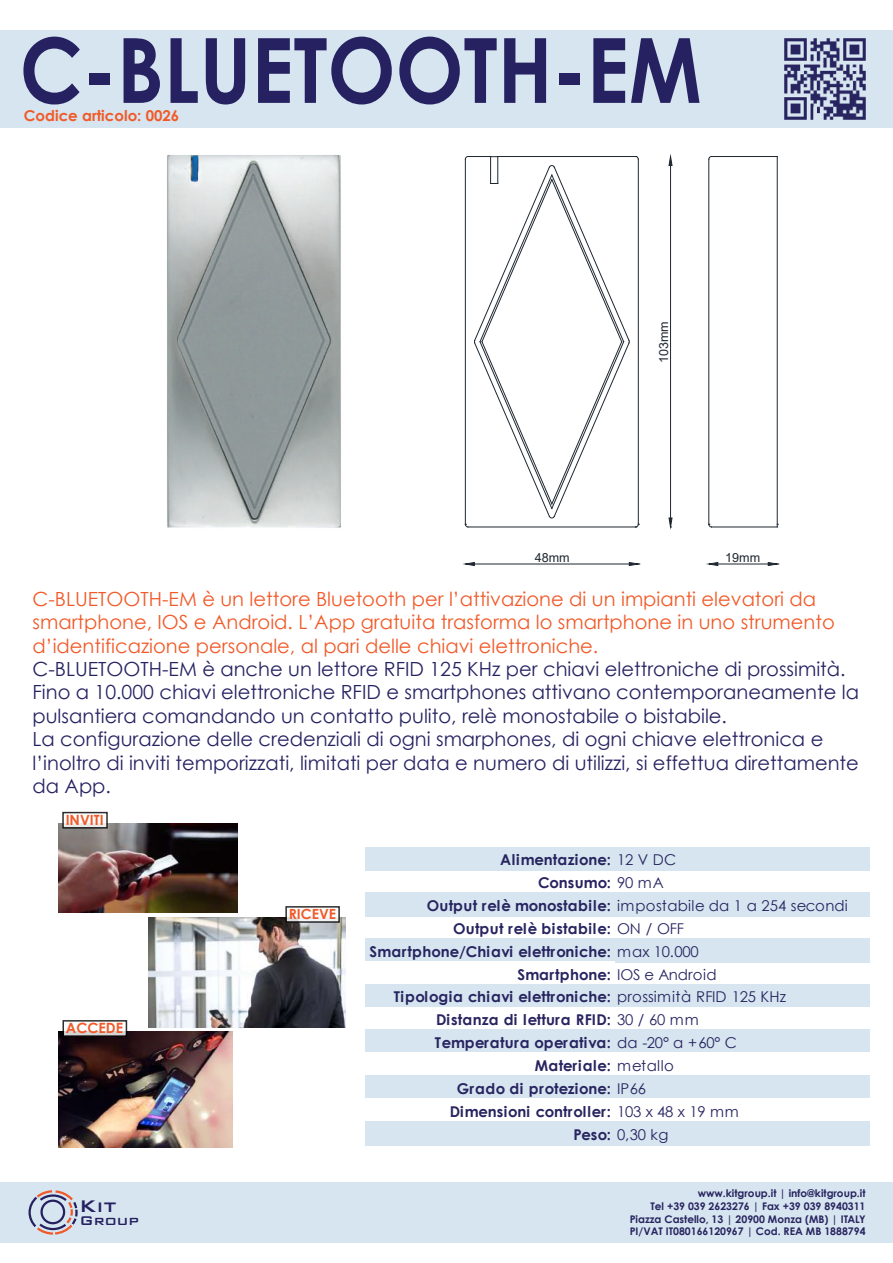
<style>
.page{position:relative;width:893px;height:1263px;background:#fff}
.page>*{position:absolute;margin:0;border:0;box-sizing:border-box;transform-origin:0 0}
.t1{font:700 90px "Century Gothic";color:#262262;scale:.9 1}
.t2{font:500 22.5px "Bank Gothic BT";color:#252161}
.t3{font:19.5px/23.4px "Century Gothic";color:#262262}
.t4{font:19.5px/23.4px "Century Gothic";color:#f15a29}
.t5{font:500 16.95px "Bank Gothic BT";color:#252161}
.t6{font:700 15px "Century Gothic";color:#f15a29}
.t7{font:700 14.85px "Century Gothic";letter-spacing:.015em;color:#272460}
.t8{font:14.85px "Century Gothic";letter-spacing:.01em;color:#272460}
.t9{font:700 14.1px "Century Gothic";color:#f15a29}
.t10{font:700 13.95px "Century Gothic";color:#f15a29}
.t11{font:12.6px "Arial";color:#1e2730}
.t12{font:700 10.5px/12.6px "Century Gothic";color:#27235f;text-align:right}
.s1{font-weight:400}
.s2{font-weight:700}
</style>
<div class="page">
<div style="left:0;top:30px;width:893px;height:97px;background:#d6e5ef"></div>
<div style="left:0;top:1182px;width:893px;height:60px;background:#d6e5ef"></div>
<img style="left:772px;top:38px;width:107px;height:90px">
<svg style="left:28px;top:1190px;width:50px;height:45px"></svg>
<div style="left:40px;top:1199px;width:25px;height:25px;border:2px solid #252161;border-radius:50%"></div>
<img style="left:167px;top:155px;width:174px;height:373px">
<hr style="left:711px;top:156px;width:66px;height:1px;background:#1e2730">
<hr style="left:711px;top:527px;width:66px;height:1px;background:#1e2730">
<hr style="left:777px;top:156px;width:1px;height:371px;background:#1e2730">
<hr style="left:708px;top:159px;width:1px;height:365px;background:#1e2730">
<hr style="left:474px;top:564px;width:155px;height:1px;background:#1e2730">
<svg style="left:463px;top:562px;width:12px;height:4px"></svg>
<svg style="left:628px;top:562px;width:13px;height:4px"></svg>
<hr style="left:670px;top:166px;width:1px;height:352px;background:#1e2730">
<svg style="left:668px;top:154px;width:5px;height:12px"></svg>
<svg style="left:668px;top:517px;width:5px;height:13px"></svg>
<hr style="left:718px;top:564px;width:50px;height:1px;background:#1e2730">
<svg style="left:706px;top:562px;width:13px;height:4px"></svg>
<svg style="left:708px;top:523px;width:4px;height:5px"></svg>
<svg style="left:767px;top:562px;width:13px;height:4px"></svg>
<svg style="left:465px;top:156px;width:174px;height:372px"></svg>
<div style="left:365px;top:848px;width:504px;height:23px;background:#d6e5ef"></div>
<div style="left:365px;top:892px;width:504px;height:24px;background:#d6e5ef"></div>
<div style="left:365px;top:938px;width:504px;height:24px;background:#d6e5ef"></div>
<div style="left:365px;top:961px;width:250px;height:24px;background:#fff"></div>
<div style="left:365px;top:984px;width:504px;height:24px;background:#d6e5ef"></div>
<div style="left:365px;top:1007px;width:504px;height:24px;background:#fff"></div>
<div style="left:365px;top:1030px;width:504px;height:24px;background:#d6e5ef"></div>
<div style="left:365px;top:1053px;width:504px;height:24px;background:#fff"></div>
<div style="left:365px;top:1076px;width:504px;height:24px;background:#d6e5ef"></div>
<div style="left:365px;top:1099px;width:504px;height:24px;background:#fff"></div>
<div style="left:365px;top:1121px;width:504px;height:25px;background:#d6e5ef"></div>
<img style="left:58px;top:823px;width:180px;height:90px">
<svg style="left:62px;top:812px;width:46px;height:16px"></svg>
<img style="left:149px;top:917px;width:196px;height:111px">
<svg style="left:285px;top:906px;width:55px;height:17px"></svg>
<img style="left:59px;top:1031px;width:174px;height:116px">
<svg style="left:63px;top:1020px;width:64px;height:17px"></svg>
<h1 class="t1" style="left:20px;top:2px;width:759px">C-BLUETOOTH-EM</h1>
<p class="t6" style="left:24px;top:104px;width:157px">Codice articolo: 0026</p>
<p class="t11" style="left:535px;top:548px;width:36px">48mm</p>
<p class="t11" style="left:655px;top:363px;width:43px;rotate:-90deg">103mm</p>
<p class="t11" style="left:725px;top:548px;width:36px">19mm</p>
<p class="t4" style="left:33px;top:587px;width:804px">C-BLUETOOTH-EM è un lettore Bluetooth per l’attivazione di un impianti elevatori da smartphone, IOS e Android. L’App gratuita trasforma lo smartphone in uno strumento d’identificazione personale, al pari delle chiavi elettroniche.</p>
<p class="t3" style="left:33px;top:657px;width:828px">C-BLUETOOTH-EM è anche un lettore RFID 125 KHz per chiavi elettroniche di prossimità.<br>Fino a 10.000 chiavi elettroniche RFID e smartphones attivano contemporaneamente la pulsantiera comandando un contatto pulito, relè monostabile o bistabile.<br>La configurazione delle credenziali di ogni smarphones, di ogni chiave elettronica e l’inoltro di inviti temporizzati, limitati per data e numero di utilizzi, si effettua direttamente da App.</p>
<p class="t9" style="left:66px;top:809px;width:40px">INVITI</p>
<p class="t9" style="left:66px;top:1017px;width:59px">ACCEDE</p>
<p class="t2" style="left:79px;top:1194px;width:39px">Kit</p>
<p class="t5" style="left:80px;top:1211px;width:61px">Group</p>
<p class="t10" style="left:289px;top:904px;width:49px">RICEVE</p>
<p class="t7" style="left:500px;top:848px;width:177px">Alimentazione: <span class="s1">12 V DC</span></p>
<p class="t7" style="left:538px;top:871px;width:127px">Consumo: <span class="s1">90 mA</span></p>
<p class="t8" style="left:427px;top:895px;width:422px"><span class="s2">Output relè monostabile:</span> impostabile da 1 a 254 secondi</p>
<p class="t7" style="left:453px;top:917px;width:232px">Output relè bistabile: <span class="s1">ON / OFF</span></p>
<p class="t7" style="left:370px;top:940px;width:331px">Smartphone/Chiavi elettroniche: <span class="s1">max 10.000</span></p>
<p class="t7" style="left:517px;top:963px;width:201px">Smartphone: <span class="s1">IOS e Android</span></p>
<p class="t7" style="left:394px;top:986px;width:394px">Tipologia chiavi elettroniche: <span class="s1">prossimità RFID 125 KHz</span></p>
<p class="t7" style="left:436px;top:1009px;width:264px">Distanza di lettura RFID: <span class="s1">30 / 60 mm</span></p>
<p class="t7" style="left:435px;top:1031px;width:303px">Temperatura operativa: <span class="s1">da -20° a +60° C</span></p>
<p class="t7" style="left:535px;top:1054px;width:141px">Materiale: <span class="s1">metallo</span></p>
<p class="t7" style="left:457px;top:1077px;width:191px">Grado di protezione: <span class="s1">IP66</span></p>
<p class="t7" style="left:450px;top:1100px;width:290px">Dimensioni controller: <span class="s1">103 x 48 x 19 mm</span></p>
<p class="t8" style="left:574px;top:1124px;width:96px"><span class="s2">Peso:</span> 0,30 kg</p>
<p class="t12" style="left:630px;top:1187px;width:237px">www.kitgroup.it | info@kitgroup.it<br>Tel +39 039 2623276 | Fax +39 039 8940311<br>Piazza Castello, 13 | 20900 Monza (MB) | ITALY PI/VAT IT080166120967 | Cod. REA MB 1888794</p>
</div>
